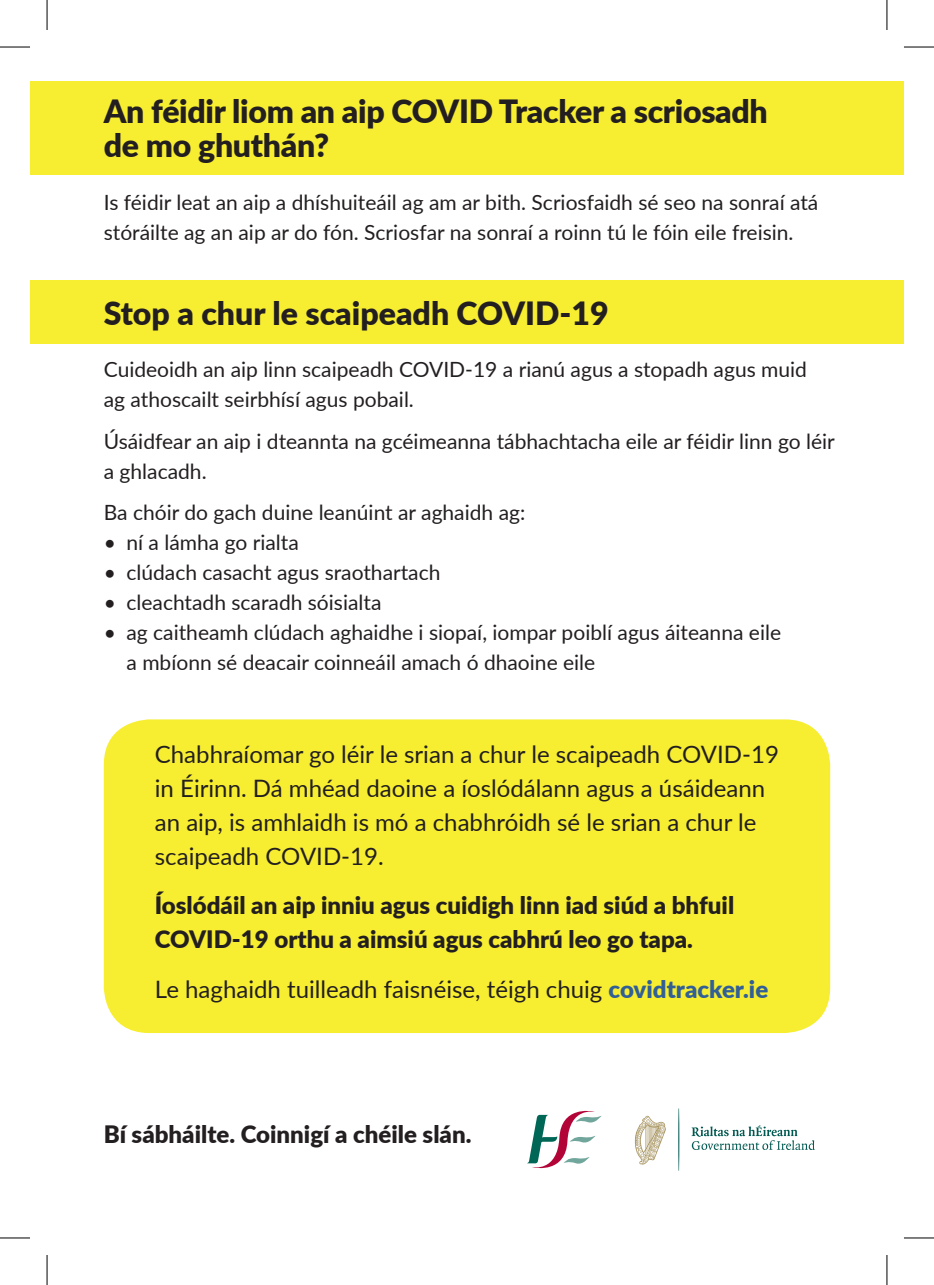
<style>
.page{position:relative;width:934px;height:1285px;background:#fff}
.page>*{position:absolute;margin:0;border:0;box-sizing:border-box;transform-origin:0 0}
.t1{font:900 32px/34px "Lato";letter-spacing:-.01em;color:#231f20}
.t2{font:24px/34px "Lato";color:#231f20}
.t3{font:900 24px/34px "Lato";color:#231f20}
.t4{font:21px/30px "Lato";color:#231f20}
.s1{font-weight:900;color:#315f96}
</style>
<div class="page">
<div style="left:30px;top:81px;width:873px;height:94px;background:#f7ee32"></div>
<div style="left:104px;top:719px;width:725px;height:314px;background:#f7ee32;border-radius:45px"></div>
<div style="left:30px;top:280px;width:873px;height:64px;background:#f7ee32"></div>
<svg style="left:691px;top:1125px;width:123px;height:25px"></svg>
<svg style="left:678px;top:1108px;width:1px;height:62px"></svg>
<svg style="left:634px;top:1115px;width:31px;height:49px"></svg>
<svg style="left:527px;top:1111px;width:74px;height:57px"></svg>
<hr style="left:0;top:47px;width:30px;height:1px;background:#000">
<hr style="left:903px;top:47px;width:30px;height:1px;background:#000">
<hr style="left:0;top:1237px;width:30px;height:1px;background:#000">
<hr style="left:903px;top:1237px;width:30px;height:1px;background:#000">
<hr style="left:47px;top:0;width:1px;height:30px;background:#000">
<hr style="left:47px;top:1255px;width:1px;height:30px;background:#000">
<hr style="left:886px;top:0;width:1px;height:30px;background:#000">
<hr style="left:886px;top:1255px;width:1px;height:30px;background:#000">
<p class="t1" style="left:104px;top:93px;width:665px">An féidir liom an aip COVID Tracker a scriosadh de mo ghuthán?</p>
<p class="t4" style="left:104px;top:186px;width:715px">Is féidir leat an aip a dhíshuiteáil ag am ar bith. Scriosfaidh sé seo na sonraí atá stóráilte ag an aip ar do fón. Scriosfar na sonraí a roinn tú le fóin eile freisin.</p>
<p class="t1" style="left:104px;top:294px;width:506px">Stop a chur le scaipeadh COVID-19</p>
<p class="t4" style="left:104px;top:354px;width:704px">Cuideoidh an aip linn scaipeadh COVID-19 a rianú agus a stopadh agus muid ag athoscailt seirbhísí agus pobail.</p>
<p class="t4" style="left:104px;top:425px;width:732px">Úsáidfear an aip i dteannta na gcéimeanna tábhachtacha eile ar féidir linn go léir a ghlacadh.</p>
<p class="t4" style="left:104px;top:496px;width:423px">Ba chóir do gach duine leanúint ar aghaidh ag:</p>
<p class="t4" style="left:104px;top:526px;width:196px">• ní a lámha go rialta</p>
<p class="t4" style="left:104px;top:556px;width:338px">• clúdach casacht agus sraothartach</p>
<p class="t4" style="left:104px;top:586px;width:279px">• cleachtadh scaradh sóisialta</p>
<p class="t4" style="left:126px;top:616px;width:655px;text-indent:-23px">• ag caitheamh clúdach aghaidhe i siopaí, iompar poiblí agus áiteanna eile a mbíonn sé deacair coinneáil amach ó dhaoine eile</p>
<p class="t2" style="left:155px;top:736px;width:625px">Chabhraíomar go léir le srian a chur le scaipeadh COVID-19 in Éirinn. Dá mhéad daoine a íoslódálann agus a úsáideann an aip, is amhlaidh is mó a chabhróidh sé le srian a chur le scaipeadh COVID-19.</p>
<p class="t3" style="left:155px;top:887px;width:580px">Íoslódáil an aip inniu agus cuidigh linn iad siúd a bhfuil<br>COVID-19 orthu a aimsiú agus cabhrú leo go tapa.</p>
<p class="t2" style="left:155px;top:971px;width:614px">Le haghaidh tuilleadh faisnéise, téigh chuig <span class="s1">covidtracker.ie</span></p>
<p class="t3" style="left:104px;top:1116px;width:369px">Bí sábháilte. Coinnigí a chéile slán.</p>
</div>
